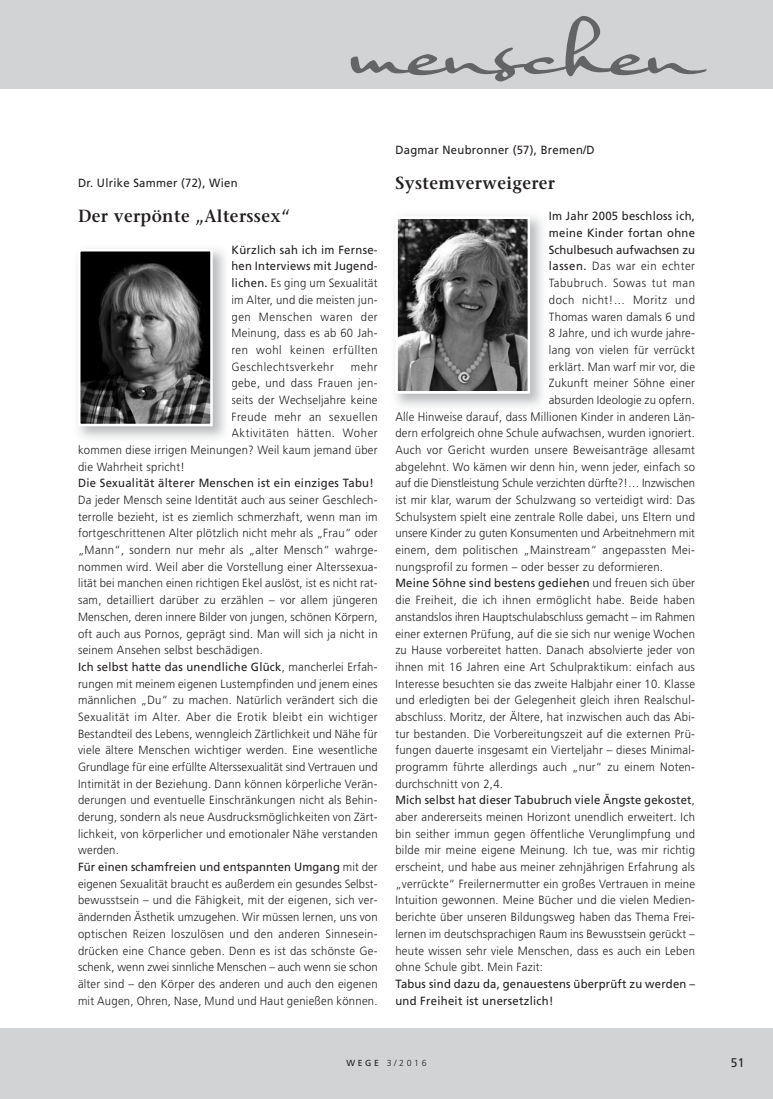
<style>
.page{position:relative;width:773px;height:1099px;background:#fff}
.page>*{position:absolute;margin:0;border:0;box-sizing:border-box;transform-origin:0 0}
.t1{font:68.75px "Nothing";color:#636466}
.t2{font:600 17.5px "Stone Serif Std";letter-spacing:.025em;color:#231f20;scale:.95 1}
.t3{font:12.5px "Frutiger";color:#231f20;scale:.95 1}
.t4{font:300 11.88px/16.6px "Frutiger";letter-spacing:.025em;color:#231f20;text-align:justify;scale:.95 1}
.t5{font:11.88px/16.6px "Frutiger";letter-spacing:.02em;color:#231f20;scale:.95 1}
.t6{font:300 11.88px "Frutiger";letter-spacing:.05em;color:#231f20;scale:.95 1}
.t7{font:300 11.88px "Frutiger";color:#231f20;scale:.95 1}
.t8{font:11.88px "Frutiger LT Std";letter-spacing:.025em;color:#231f20;scale:.95 1}
.t9{font:300 11.88px "Frutiger";letter-spacing:.005em;color:#231f20;scale:.95 1}
.t10{font:300 8.75px "Frutiger";color:#231f20}
.s1{font-weight:400}
.s2{font-weight:300}
</style>
<div class="page">
<div style="left:0;top:1028px;width:772px;height:70px;background:#d1d3d4"></div>
<div style="left:0;top:0;width:772px;height:89px;background:#d1d3d4"></div>
<img style="left:81px;top:252px;width:129px;height:171px">
<div style="left:78px;top:249px;width:135px;height:177px;border:2px solid #fff"></div>
<img style="left:398px;top:220px;width:129px;height:170px">
<div style="left:395px;top:216px;width:135px;height:178px;border:2px solid #fff"></div>
<h1 class="t1" style="left:349px;top:9px;width:348px">menschen</h1>
<p class="t8" style="left:78px;top:178px;width:169px">Dr. Ulrike Sammer (72), Wien</p>
<h2 class="t2" style="left:78px;top:209px;width:225px">Der verpönte „Alterssex“</h2>
<p class="t4" style="left:231px;top:242px;width:155px"><span class="s1">Kürzlich sah ich im Fernse&shy;hen Interviews mit Jugend&shy;lichen.</span> Es ging um Sexualität im Alter, und die meisten jun&shy;gen Menschen waren der Meinung, dass es ab 60 Jah&shy;ren wohl keinen erfüllten Geschlechtsverkehr</p>
<p class="t4" style="left:351px;top:359px;width:30px">mehr</p>
<p class="t4" style="left:231px;top:376px;width:155px">gebe, und dass Frauen jen-</p>
<p class="t4" style="left:231px;top:392px;width:155px">seits der Wechseljahre keine</p>
<p class="t6" style="left:231px;top:412px;width:155px">Freude mehr an sexuellen</p>
<p class="t6" style="left:231px;top:428px;width:155px">Aktivitäten hätten. Woher</p>
<p class="t4" style="left:78px;top:442px;width:317px">kommen diese irrigen Meinungen? Weil kaum jemand über</p>
<p class="t4" style="left:78px;top:459px;width:114px">die Wahrheit spricht!</p>
<p class="t5" style="left:78px;top:476px;width:313px">Die Sexualität älterer Menschen ist ein einziges Tabu!</p>
<p class="t4" style="left:78px;top:492px;width:317px;text-align:left">Da jeder Mensch seine Identität auch aus seiner Geschlech&shy;terrolle bezieht, ist es ziemlich schmerzhaft, wenn man im fortgeschrittenen Alter plötzlich nicht mehr als „Frau“ oder „Mann“, sondern nur mehr als „alter Mensch“ wahrge&shy;nommen wird. Weil aber die Vorstellung einer Alterssexua&shy;lität bei manchen einen richtigen Ekel auslöst, ist es nicht rat&shy;sam, detailliert darüber zu erzählen – vor allem jüngeren Menschen, deren innere Bilder von jungen, schönen Körpern, oft auch aus Pornos, geprägt sind. Man will sich ja nicht in seinem Ansehen selbst beschädigen.<br><span class="s1">Ich selbst hatte das unendliche Glück</span>, mancherlei Erfah&shy;rungen mit meinem eigenen Lustempfinden und jenem eines männlichen „Du“ zu machen. Natürlich verändert sich die Sexualität im Alter. Aber die Erotik bleibt ein wichtiger Bestandteil des Lebens, wenngleich Zärtlichkeit und Nähe für viele ältere Menschen wichtiger werden. Eine wesentliche Grundlage für eine erfüllte Alterssexualität sind Vertrauen und Intimität in der Beziehung. Dann können körperliche Verän&shy;derungen und eventuelle Einschränkungen nicht als Behin&shy;derung, sondern als neue Ausdrucksmöglichkeiten von Zärt&shy;lichkeit, von körperlicher und emotionaler Nähe verstanden werden.<br><span class="s1">Für einen schamfreien und entspannten Umgang</span> mit der eigenen Sexualität braucht es außerdem ein gesundes Selbst&shy;bewusstsein – und die Fähigkeit, mit der eigenen, sich ver&shy;ändernden Ästhetik umzugehen. Wir müssen lernen, uns von optischen Reizen loszulösen und den anderen Sinnesein&shy;drücken eine Chance geben. Denn es ist das schönste Ge&shy;schenk, wenn zwei sinnliche Menschen – auch wenn sie schon älter sind – den Körper des anderen und auch den eigenen mit Augen, Ohren, Nase, Mund und Haut genießen können.</p>
<p class="t8" style="left:395px;top:145px;width:211px">Dagmar Neubronner (57), Bremen/D</p>
<h2 class="t2" style="left:395px;top:176px;width:169px">Systemverweigerer</h2>
<p class="t5" style="left:548px;top:209px;width:155px">Im Jahr 2005 beschloss ich,</p>
<p class="t5" style="left:548px;top:225px;width:155px">meine Kinder fortan ohne</p>
<p class="t5" style="left:548px;top:242px;width:155px">Schulbesuch aufwachsen zu</p>
<p class="t6" style="left:548px;top:261px;width:155px"><span class="s1">lassen.</span> Das war ein echter</p>
<p class="t6" style="left:548px;top:278px;width:155px">Tabubruch. Sowas tut man</p>
<p class="t6" style="left:548px;top:295px;width:155px">doch nicht!… Moritz und</p>
<p class="t4" style="left:548px;top:309px;width:155px">Thomas waren damals 6 und</p>
<p class="t4" style="left:548px;top:326px;width:155px">8 Jahre, und ich wurde jahre-</p>
<p class="t4" style="left:548px;top:342px;width:155px">lang von vielen für verrückt</p>
<p class="t4" style="left:548px;top:359px;width:155px">erklärt. Man warf mir vor, die</p>
<p class="t4" style="left:548px;top:376px;width:155px">Zukunft meiner Söhne einer</p>
<p class="t4" style="left:548px;top:392px;width:155px">absurden Ideologie zu opfern.</p>
<p class="t4" style="left:395px;top:409px;width:317px">Alle Hinweise darauf, dass Millionen Kinder in anderen Län-</p>
<p class="t4" style="left:395px;top:426px;width:317px">dern erfolgreich ohne Schule aufwachsen, wurden ignoriert.</p>
<p class="t4" style="left:395px;top:442px;width:317px">Auch vor Gericht wurden unsere Beweisanträge allesamt</p>
<p class="t4" style="left:395px;top:459px;width:317px">abgelehnt. Wo kämen wir denn hin, wenn jeder, einfach so</p>
<p class="t7" style="left:395px;top:478px;width:317px">auf die Dienstleistung Schule verzichten dürfte?!… Inzwischen</p>
<p class="t4" style="left:395px;top:492px;width:317px">ist mir klar, warum der Schulzwang so verteidigt wird: Das</p>
<p class="t4" style="left:395px;top:509px;width:317px">Schulsystem spielt eine zentrale Rolle dabei, uns Eltern und</p>
<p class="t9" style="left:395px;top:528px;width:317px">unsere Kinder zu guten Konsumenten und Arbeitnehmern mit</p>
<p class="t4" style="left:395px;top:542px;width:317px">einem, dem politischen „Mainstream“ angepassten Mei-</p>
<p class="t4" style="left:395px;top:559px;width:283px">nungsprofil zu formen – oder besser zu deformieren.</p>
<p class="t5" style="left:395px;top:576px;width:317px">Meine Söhne sind bestens gediehen <span class="s2">und freuen sich über</span></p>
<p class="t4" style="left:395px;top:592px;width:317px">die Freiheit, die ich ihnen ermöglicht habe. Beide haben</p>
<p class="t4" style="left:395px;top:609px;width:317px">anstandslos ihren Hauptschulabschluss gemacht – im Rahmen</p>
<p class="t4" style="left:395px;top:626px;width:317px">einer externen Prüfung, auf die sie sich nur wenige Wochen</p>
<p class="t4" style="left:395px;top:642px;width:317px">zu Hause vorbereitet hatten. Danach absolvierte jeder von</p>
<p class="t4" style="left:395px;top:659px;width:317px">ihnen mit 16 Jahren eine Art Schulpraktikum: einfach aus</p>
<p class="t4" style="left:395px;top:676px;width:317px">Interesse besuchten sie das zweite Halbjahr einer 10. Klasse</p>
<p class="t4" style="left:395px;top:692px;width:317px">und erledigten bei der Gelegenheit gleich ihren Realschul-</p>
<p class="t4" style="left:395px;top:709px;width:317px">abschluss. Moritz, der Ältere, hat inzwischen auch das Abi-</p>
<p class="t4" style="left:395px;top:726px;width:317px">tur bestanden. Die Vorbereitungszeit auf die externen Prü-</p>
<p class="t4" style="left:395px;top:742px;width:317px">fungen dauerte insgesamt ein Vierteljahr – dieses Minimal-</p>
<p class="t4" style="left:395px;top:759px;width:317px">programm führte allerdings auch „nur“ zu einem Noten-</p>
<p class="t4" style="left:395px;top:776px;width:115px">durchschnitt von 2,4.</p>
<p class="t5" style="left:395px;top:792px;width:317px">Mich selbst hat dieser Tabubruch viele Ängste gekostet<span class="s2">,</span></p>
<p class="t4" style="left:395px;top:809px;width:317px">aber andererseits meinen Horizont unendlich erweitert. Ich</p>
<p class="t4" style="left:395px;top:826px;width:317px">bin seither immun gegen öffentliche Verunglimpfung und</p>
<p class="t4" style="left:395px;top:842px;width:317px">bilde mir meine eigene Meinung. Ich tue, was mir richtig</p>
<p class="t4" style="left:395px;top:859px;width:317px">erscheint, und habe aus meiner zehnjährigen Erfahrung als</p>
<p class="t4" style="left:395px;top:876px;width:317px">„verrückte“ Freilernermutter ein großes Vertrauen in meine</p>
<p class="t4" style="left:395px;top:892px;width:317px">Intuition gewonnen. Meine Bücher und die vielen Medien-</p>
<p class="t4" style="left:395px;top:909px;width:317px">berichte über unseren Bildungsweg haben das Thema Frei-</p>
<p class="t4" style="left:395px;top:926px;width:317px">lernen im deutschsprachigen Raum ins Bewusstsein gerückt –</p>
<p class="t4" style="left:395px;top:942px;width:317px">heute wissen sehr viele Menschen, dass es auch ein Leben</p>
<p class="t4" style="left:395px;top:959px;width:157px">ohne Schule gibt. Mein Fazit:</p>
<p class="t5" style="left:395px;top:976px;width:317px">Tabus sind dazu da, genauestens überprüft zu werden – und Freiheit ist unersetzlich!</p>
<p class="t10" style="left:346px;top:1059px;width:82px"><span class="s1">WEGE</span> 3/2016</p>
<p class="t3" style="left:730px;top:1057px;width:16px">51</p>
</div>
